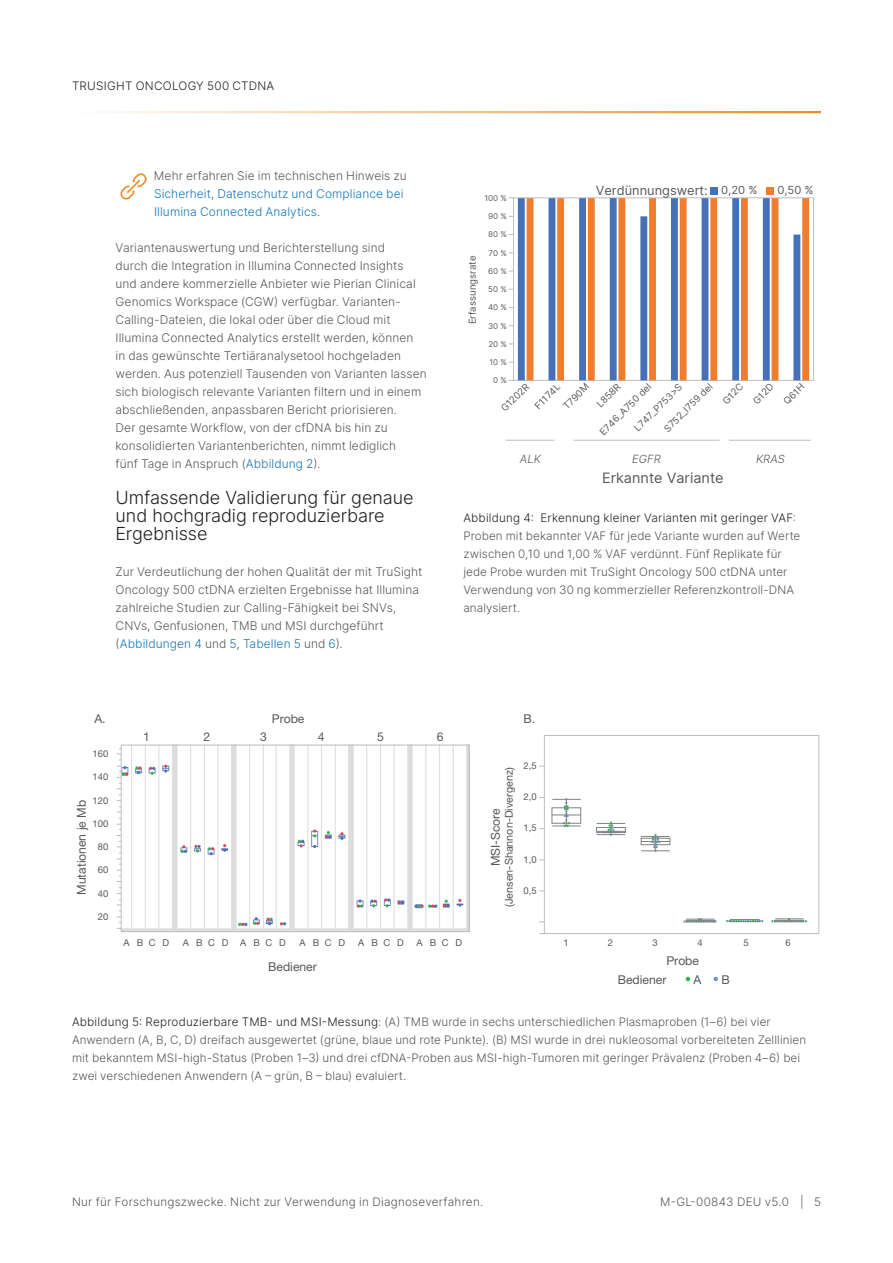
<style>
.page{position:relative;width:893px;height:1263px;background:#fff}
.page>*{position:absolute;margin:0;border:0;box-sizing:border-box;transform-origin:0 0}
.B-Head{font:300 18px/18px "Inter";letter-spacing:-.005em;color:#231f20}
.t1{font:14.4px "Inter";color:#57585a}
.t2{font:12.9px "Inter";color:#57585a}
.t3{font:12.15px "Helvetica Neue LT Std";color:#57585a}
.Body_Copy{font:300 12px/18px "Inter";letter-spacing:.005em;color:#57585a}
.Body_Copy-2{font:300 12px/18px "Inter";letter-spacing:.005em;color:#1576bd}
.Figure_Caption{font:300 11.7px/18px "Inter";letter-spacing:.01em;color:#57585a}
.Figure_Caption-2{font:300 11.7px "Inter";letter-spacing:.02em;color:#231f20}
.t4{font:italic 300 11.25px "Inter";color:#57585a}
.t5{font:11.25px "Inter";color:#57585a}
.t6{font:10.8px "Helvetica Neue LT Std";color:#57585a}
.t7{font:9.6px/20.4px "Inter";color:#57585a}
.t8{font:9.6px "Inter";color:#595959}
.t9{font:9.45px "Helvetica Neue LT Std";letter-spacing:.585em;color:#57585a}
.t10{font:9.45px "Helvetica Neue LT Std";letter-spacing:.715em;color:#57585a}
.t11{font:8.1px "Inter";color:#595959}
.s1{color:#57585a}
.s2{color:#1576bd}
.s3{color:#231f20}
</style>
<div class="page">
<hr style="left:72px;top:111px;width:749px;height:2px;background:#ed8b22">
<svg style="left:120px;top:173px;width:27px;height:26px"></svg>
<div style="left:513px;top:197px;width:301px;height:184px;border:1px solid #bcbdc0"></div>
<svg style="left:518px;top:198px;width:9px;height:182px;background:#728ec0"></svg>
<svg style="left:527px;top:198px;width:282px;height:182px"></svg>
<hr style="left:729px;top:440px;width:82px;height:1px;background:#bcbdc0">
<hr style="left:574px;top:440px;width:145px;height:1px;background:#bcbdc0">
<hr style="left:506px;top:440px;width:48px;height:1px;background:#bcbdc0">
<div style="left:710px;top:187px;width:8px;height:7px;background:#4671b8"></div>
<div style="left:767px;top:187px;width:7px;height:7px;background:#ee7d2f"></div>
<img style="left:123px;top:747px;width:345px;height:183px">
<div style="left:121px;top:745px;width:349px;height:187px;border:1px solid #bcbdc0"></div>
<svg style="left:117px;top:760px;width:4px;height:169px"></svg>
<div style="left:544px;top:735px;width:275px;height:199px;border:1px solid #bcbdc0"></div>
<svg style="left:686px;top:977px;width:4px;height:4px"></svg>
<svg style="left:713px;top:977px;width:5px;height:4px"></svg>
<svg style="left:552px;top:798px;width:29px;height:29px"></svg>
<svg style="left:596px;top:822px;width:29px;height:14px"></svg>
<svg style="left:726px;top:920px;width:37px;height:2px"></svg>
<svg style="left:771px;top:918px;width:36px;height:4px"></svg>
<svg style="left:641px;top:834px;width:29px;height:18px"></svg>
<svg style="left:683px;top:918px;width:34px;height:5px"></svg>
<div style="left:730px;top:919px;width:29px;height:3px;border:1px solid #808285"></div>
<p class="Figure_Caption-2" style="left:72px;top:77px;width:204px">TRUSIGHT ONCOLOGY 500 ctDNA</p>
<p class="Body_Copy-2" style="left:154px;top:166px;width:254px"><span class="s1">Mehr erfahren Sie im technischen Hinweis zu<br></span>Sicherheit, Datenschutz und Compliance bei<br>Illumina Connected Analytics<span class="s1">.</span></p>
<p class="Body_Copy" style="left:116px;top:238px;width:313px">Variantenauswertung und Berichterstellung sind<br>durch die Integration in Illumina Connected Insights und andere kommerzielle Anbieter wie Pierian Clinical Genomics Workspace (CGW) verfügbar. Varianten-Calling-Dateien, die lokal oder über die Cloud mit Illumina Connected Analytics erstellt werden, können<br>in das gewünschte Tertiäranalysetool hochgeladen werden. Aus potenziell Tausenden von Varianten lassen sich biologisch relevante Varianten filtern und in einem abschließenden, anpassbaren Bericht priorisieren.<br>Der gesamte Workflow, von der cfDNA bis hin zu konsolidierten Variantenberichten, nimmt lediglich<br>fünf Tage in Anspruch (<span class="s2">Abbildung 2</span>).</p>
<p class="B-Head" style="left:116px;top:488px;width:299px">Umfassende Validierung für genaue und hochgradig reproduzierbare<br>Ergebnisse</p>
<p class="Body_Copy" style="left:116px;top:562px;width:308px">Zur Verdeutlichung der hohen Qualität der mit TruSight Oncology 500 ctDNA erzielten Ergebnisse hat Illumina zahlreiche Studien zur Calling-Fähigkeit bei SNVs, CNVs, Genfusionen, TMB und MSI durchgeführt (<span class="s2">Abbildungen 4</span> und <span class="s2">5</span>, <span class="s2">Tabellen 5</span> und <span class="s2">6</span>).</p>
<p class="t11" style="left:484px;top:192px;width:24px">100 %</p>
<p class="t11" style="left:488px;top:210px;width:20px">90 %</p>
<p class="t8" style="left:465px;top:324px;width:70px;rotate:-90deg">Erfassungsrate</p>
<p class="t11" style="left:488px;top:229px;width:20px">80 %</p>
<p class="t11" style="left:489px;top:247px;width:20px">70 %</p>
<p class="t11" style="left:488px;top:265px;width:20px">60 %</p>
<p class="t11" style="left:488px;top:283px;width:20px">50 %</p>
<p class="t11" style="left:488px;top:301px;width:20px">40 %</p>
<p class="t11" style="left:488px;top:320px;width:20px">30 %</p>
<p class="t11" style="left:488px;top:338px;width:20px">20 %</p>
<p class="t11" style="left:489px;top:356px;width:19px">10 %</p>
<p class="t2" style="left:596px;top:181px;width:113px">Verdünnungswert:</p>
<p class="t5" style="left:721px;top:182px;width:38px">0,20 %</p>
<p class="t5" style="left:777px;top:182px;width:38px">0,50 %</p>
<p class="t11" style="left:493px;top:374px;width:15px">0 %</p>
<p class="t7" style="left:495px;top:403px;width:37px;rotate:-45deg">G1202R</p>
<p class="t7" style="left:543px;top:386px;width:34px;text-indent:-20px;rotate:-45deg">F1174L<br>T790M</p>
<p class="t7" style="left:591px;top:398px;width:31px;rotate:-45deg">L858R</p>
<p class="t7" style="left:658px;top:423px;width:66px;rotate:-45deg">S752_I759 del</p>
<p class="t7" style="left:717px;top:395px;width:26px;rotate:-45deg">G12C</p>
<p class="t7" style="left:747px;top:395px;width:26px;rotate:-45deg">G12D</p>
<p class="t7" style="left:778px;top:395px;width:26px;rotate:-45deg">Q61H</p>
<p class="t7" style="left:628px;top:422px;width:65px;rotate:-45deg">L747_P753&gt;S</p>
<p class="t7" style="left:594px;top:426px;width:70px;rotate:-45deg">E746_A750 del</p>
<p class="t4" style="left:520px;top:451px;width:22px">ALK</p>
<p class="t4" style="left:632px;top:451px;width:30px">EGFR</p>
<p class="t4" style="left:756px;top:451px;width:30px">KRAS</p>
<p class="t1" style="left:602px;top:467px;width:123px">Erkannte Variante</p>
<p class="Figure_Caption" style="left:463px;top:508px;width:339px;text-indent:77px"><span class="s3">Erkennung kleiner Varianten mit geringer VAF</span>:<br>Proben mit bekannter VAF für jede Variante wurden auf Werte zwischen 0,10 und 1,00 % VAF verdünnt. Fünf Replikate für jede Probe wurden mit TruSight Oncology 500 ctDNA unter Verwendung von 30 ng kommerzieller Referenzkontroll-DNA analysiert.</p>
<p class="Figure_Caption-2" style="left:463px;top:509px;width:72px">Abbildung 4:</p>
<p class="t3" style="left:94px;top:711px;width:13px">A.</p>
<p class="t3" style="left:272px;top:711px;width:34px">Probe</p>
<p class="t3" style="left:524px;top:711px;width:13px">B.</p>
<p class="t9" style="left:93px;top:748px;width:17px">160</p>
<p class="t9" style="left:93px;top:771px;width:17px">140</p>
<p class="t9" style="left:93px;top:795px;width:17px">120</p>
<p class="t3" style="left:74px;top:895px;width:97px;rotate:-90deg">Mutationen je Mb</p>
<p class="t9" style="left:93px;top:818px;width:17px">100</p>
<p class="t9" style="left:98px;top:841px;width:12px">80</p>
<p class="t9" style="left:98px;top:864px;width:12px">60</p>
<p class="t9" style="left:98px;top:887px;width:12px">40</p>
<p class="t9" style="left:98px;top:911px;width:12px">20</p>
<p class="t3" style="left:143px;top:730px;width:8px">1</p>
<p class="t3" style="left:203px;top:730px;width:8px">2</p>
<p class="t3" style="left:260px;top:730px;width:8px">3</p>
<p class="t3" style="left:318px;top:730px;width:8px">4</p>
<p class="t3" style="left:377px;top:730px;width:8px">5</p>
<p class="t3" style="left:437px;top:730px;width:8px">6</p>
<p class="t9" style="left:123px;top:937px;width:47px">ABCD</p>
<p class="t10" style="left:183px;top:937px;width:104px">ABCD ABCD</p>
<p class="t9" style="left:299px;top:937px;width:47px">ABCD</p>
<p class="t9" style="left:358px;top:937px;width:47px">ABCD</p>
<p class="t9" style="left:417px;top:937px;width:47px">ABCD</p>
<p class="t3" style="left:268px;top:959px;width:50px">Bediener</p>
<p class="t6" style="left:502px;top:907px;width:141px;rotate:-90deg">(Jensen-Shannon-Divergenz)</p>
<p class="t3" style="left:488px;top:866px;width:60px;rotate:-90deg">MSI-Score</p>
<p class="t9" style="left:524px;top:760px;width:15px">2,5</p>
<p class="t9" style="left:524px;top:791px;width:15px">2,0</p>
<p class="t9" style="left:524px;top:822px;width:15px">1,5</p>
<p class="t9" style="left:524px;top:854px;width:15px">1,0</p>
<p class="t9" style="left:524px;top:885px;width:15px">0,5</p>
<p class="t9" style="left:563px;top:937px;width:7px">1</p>
<p class="t9" style="left:608px;top:937px;width:7px">2</p>
<p class="t9" style="left:653px;top:937px;width:7px">3</p>
<p class="t9" style="left:697px;top:937px;width:7px">4</p>
<p class="t9" style="left:743px;top:937px;width:7px">5</p>
<p class="t9" style="left:785px;top:937px;width:7px">6</p>
<p class="t3" style="left:666px;top:953px;width:34px">Probe</p>
<p class="t3" style="left:618px;top:972px;width:50px">Bediener</p>
<p class="t3" style="left:693px;top:972px;width:9px">A</p>
<p class="t3" style="left:722px;top:972px;width:10px">B</p>
<p class="Figure_Caption" style="left:72px;top:1012px;width:736px"><span class="s3">Abbildung 5: Reproduzierbare TMB- und MSI-Messung</span>: (A) TMB wurde in sechs unterschiedlichen Plasmaproben (1–6) bei vier Anwendern (A, B, C, D) dreifach ausgewertet (grüne, blaue und rote Punkte). (B) MSI wurde in drei nukleosomal vorbereiteten Zelllinien mit bekanntem MSI-high-Status (Proben 1–3) und drei cfDNA-Proben aus MSI-high-Tumoren mit geringer Prävalenz (Proben 4–6) bei zwei verschiedenen Anwendern (A – grün, B – blau) evaluiert.</p>
<p class="Figure_Caption" style="left:72px;top:1192px;width:413px">Nur für Forschungszwecke. Nicht zur Verwendung in Diagnoseverfahren.</p>
<p class="Figure_Caption" style="left:660px;top:1192px;width:162px">M-GL-00843 DEU v5.0 | 5</p>
</div>
